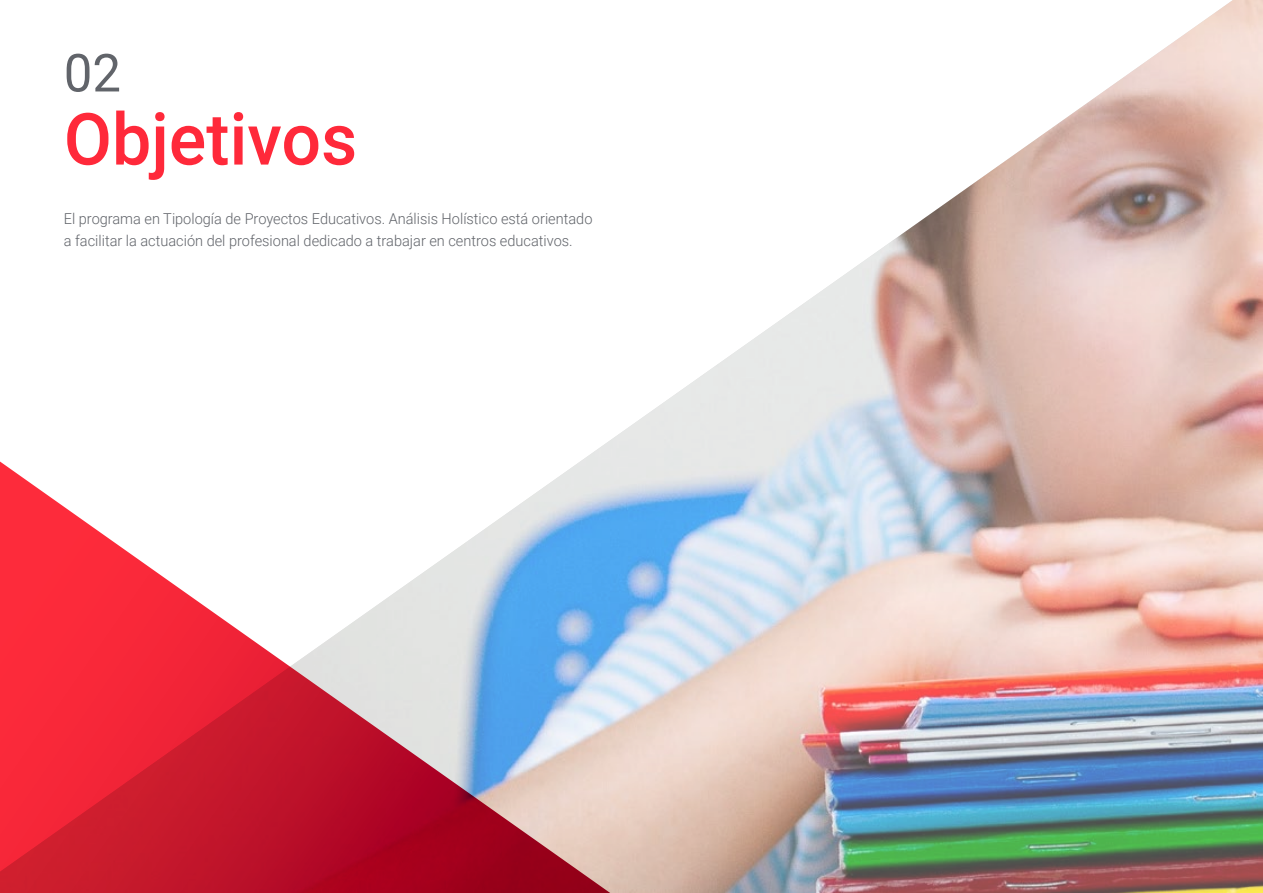
<style>
.page{position:relative;width:1263px;height:893px;background:#fff}
.page>*{position:absolute;margin:0;border:0;box-sizing:border-box;transform-origin:0 0}
.t1{font:500 72px "Roboto";color:#ff293a}
.t2{font:52.5px "Roboto";color:#61646a}
.t3{font:300 15px/22.5px "Roboto";color:#61646a}
</style>
<div class="page">
<img style="left:602px;top:0;width:661px;height:893px">
<svg style="left:0;top:446px;width:640px;height:447px"></svg>
<h2 class="t2" style="left:64px;top:36px;width:59px">02</h2>
<h1 class="t1" style="left:64px;top:89px;width:295px">Objetivos</h1>
<p class="t3" style="left:64px;top:207px;width:530px">El programa en Tipología de Proyectos Educativos. Análisis Holístico está orientado a facilitar la actuación del profesional dedicado a trabajar en centros educativos.</p>
</div>
